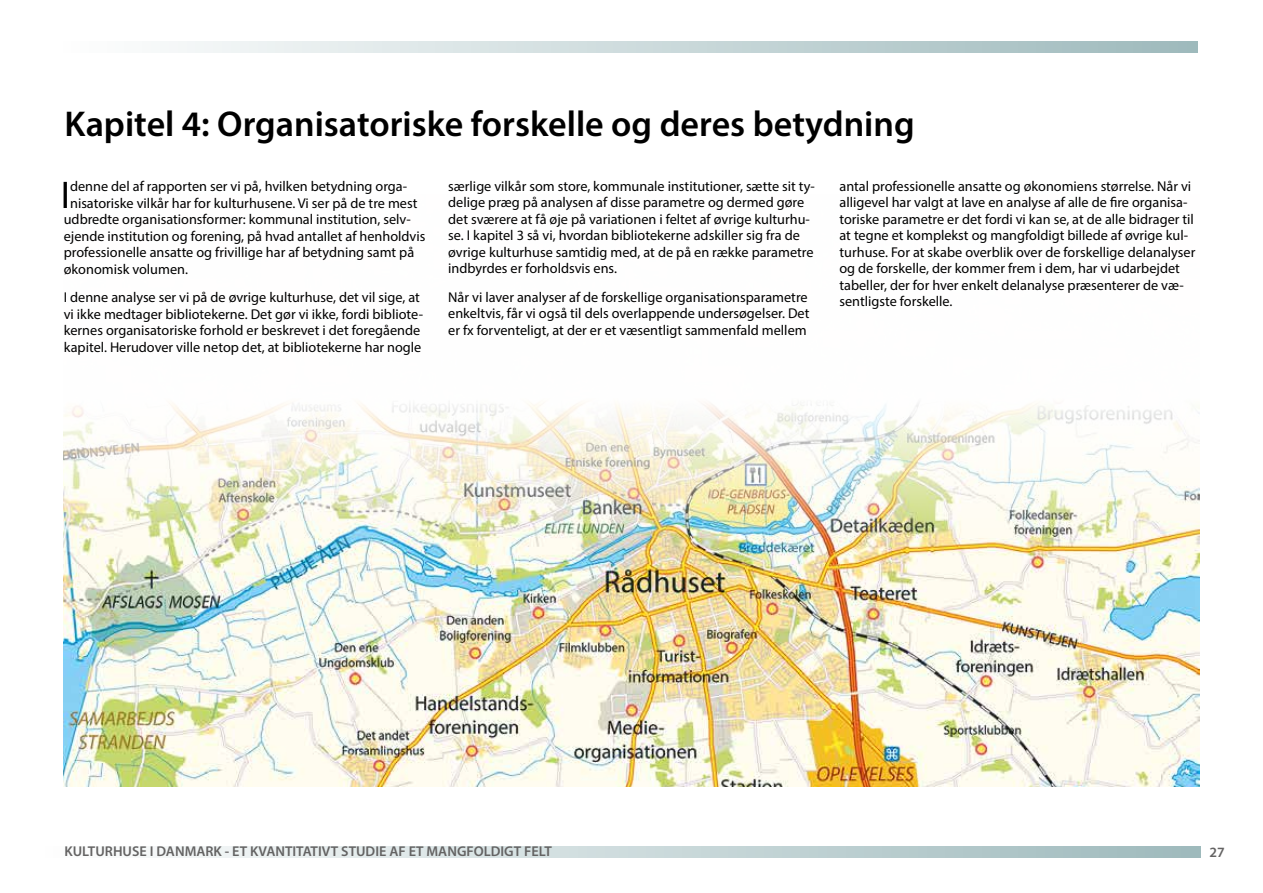
<style>
.page{position:relative;width:1263px;height:893px;background:#fff}
.page>*{position:absolute;margin:0;border:0;box-sizing:border-box;transform-origin:0 0}
.t1{font:38.7px "Myriad Pro";color:#000}
.t2{font:600 36px "Myriad Pro";color:#000}
.t3{font:14.25px/16.5px "Myriad Pro";color:#000}
.t4{font:600 14.25px "Myriad Pro";color:#646363}
</style>
<div class="page">
<svg style="left:178px;top:41px;width:1020px;height:12px;background:#c9d8d9"></svg>
<svg style="left:161px;top:846px;width:1040px;height:11px;background:#c9d8d9"></svg>
<img style="left:64px;top:403px;width:1135px;height:384px">
<h2 class="t2" style="left:64px;top:101px;width:852px">Kapitel 4: Organisatoriske forskelle og deres betydning</h2>
<h1 class="t1" style="left:61px;top:171px;width:11px">I</h1>
<p class="t3" style="left:70px;top:178px;width:339px">denne del af rapporten ser vi på, hvilken betydning orga-</p>
<p class="t3" style="left:70px;top:194px;width:349px">nisatoriske vilkår har for kulturhusene. Vi ser på de tre mest</p>
<p class="t3" style="left:64px;top:211px;width:348px">udbredte organisationsformer: kommunal institution, selv-</p>
<p class="t3" style="left:64px;top:227px;width:363px">ejende institution og forening, på hvad antallet af henholdvis</p>
<p class="t3" style="left:64px;top:244px;width:352px">professionelle ansatte og frivillige har af betydning samt på</p>
<p class="t3" style="left:64px;top:260px;width:126px">økonomisk volumen.</p>
<p class="t3" style="left:64px;top:289px;width:361px">I denne analyse ser vi på de øvrige kulturhuse, det vil sige, at vi ikke medtager bibliotekerne. Det gør vi ikke, fordi bibliote&shy;kernes organisatoriske forhold er beskrevet i det foregående kapitel. Herudover ville netop det, at bibliotekerne har nogle</p>
<p class="t3" style="left:448px;top:178px;width:368px">særlige vilkår som store, kommunale institutioner, sætte sit ty&shy;delige præg på analysen af disse parametre og dermed gøre det sværere at få øje på variationen i feltet af øvrige kulturhu&shy;se. I kapitel 3 så vi, hvordan bibliotekerne adskiller sig fra de øvrige kulturhuse samtidig med, at de på en række parametre indbyrdes er forholdsvis ens.</p>
<p class="t3" style="left:448px;top:289px;width:363px">Når vi laver analyser af de forskellige organisationsparametre enkeltvis, får vi også til dels overlappende undersøgelser. Det er fx forventeligt, at der er et væsentligt sammenfald mellem</p>
<p class="t3" style="left:839px;top:178px;width:357px">antal professionelle ansatte og økonomiens størrelse. Når vi alligevel har valgt at lave en analyse af alle de fire organisa&shy;toriske parametre er det fordi vi kan se, at de alle bidrager til at tegne et komplekst og mangfoldigt billede af øvrige kul&shy;turhuse. For at skabe overblik over de forskellige delanalyser og de forskelle, der kommer frem i dem, har vi udarbejdet tabeller, der for hver enkelt delanalyse præsenterer de væ&shy;sentligste forskelle.</p>
<p class="t4" style="left:64px;top:842px;width:489px">KULTURHUSE I DANMARK - ET KVANTITATIVT STUDIE AF ET MANGFOLDIGT FELT</p>
<p class="t4" style="left:1209px;top:843px;width:17px">27</p>
</div>
